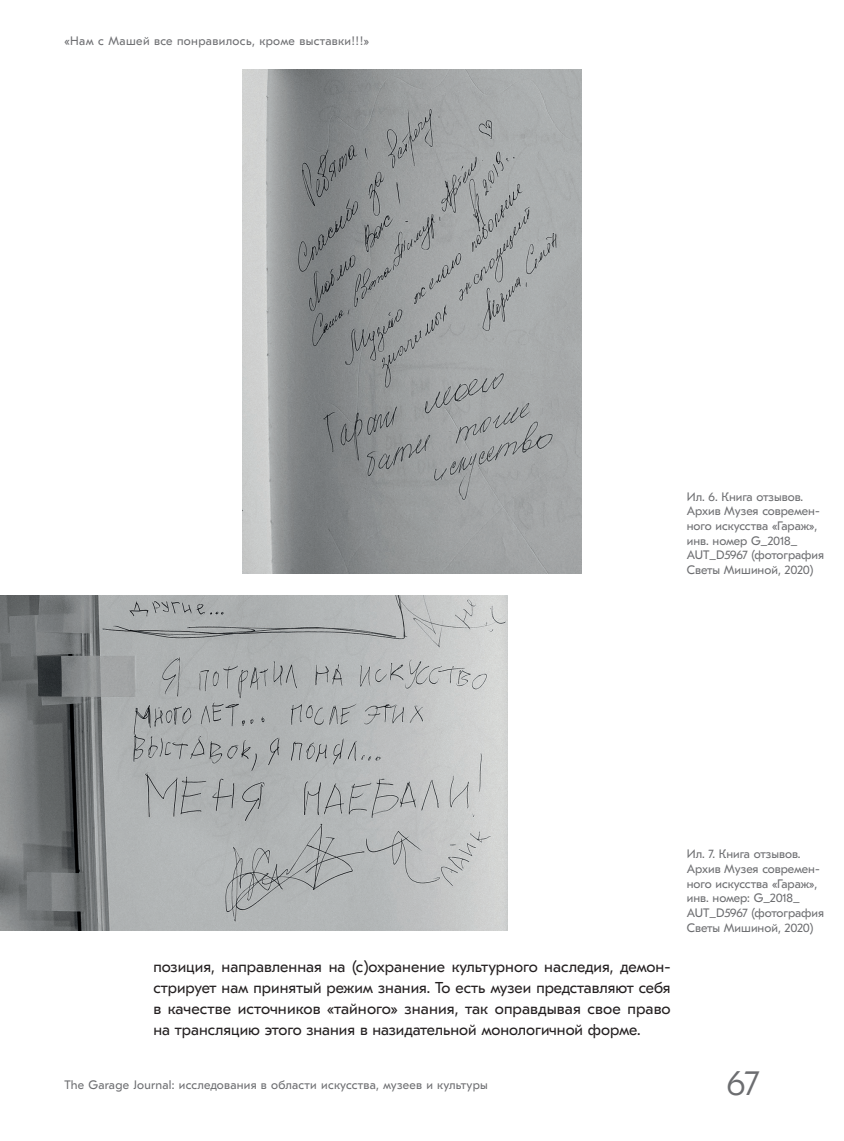
<style>
.page{position:relative;width:844px;height:1141px;background:#fff}
.page>*{position:absolute;margin:0;border:0;box-sizing:border-box;transform-origin:0 0}
.t1{font:300 35px "GT Eesti Pro Text";color:#6c6d70}
.main{font:15.75px/21px "GT Eesti Pro Text";color:#231f20;text-align:justify}
.podpis{font:12.25px/14.7px "GT Eesti Pro Text";color:#6c6d70}
.podpis-2{font:12.25px "GT Eesti Pro Text";letter-spacing:.02em;color:#6c6d70}
.podpis-3{font:12.25px "GT Eesti Pro Text";letter-spacing:.03em;color:#6c6d70}
</style>
<div class="page">
<img style="left:242px;top:69px;width:339px;height:504px">
<img style="left:0;top:596px;width:507px;height:334px">
<p class="podpis-3" style="left:64px;top:34px;width:306px">«Нам с Машей все понравилось, кроме выставки!!!»</p>
<p class="podpis" style="left:686px;top:489px;width:139px">Ил. 6. Книга отзывов.<br>Архив Музея современ&shy;ного искусства «Гараж», инв. номер G_2018_<br>AUT_D5967 (фотография<br>Светы Мишиной, 2020)</p>
<p class="main" style="left:153px;top:957px;width:518px">позиция, направленная на (с)охранение культурного наследия, демон&shy;стрирует нам принятый режим знания. То есть музеи представляют себя в качестве источников «тайного» знания, так оправдывая свое право на трансляцию этого знания в назидательной монологичной форме.</p>
<p class="podpis" style="left:686px;top:847px;width:139px">Ил. 7. Книга отзывов.<br>Архив Музея современ&shy;ного искусства «Гараж», инв. номер: G_2018_<br>AUT_D5967 (фотография<br>Светы Мишиной, 2020)</p>
<p class="podpis-2" style="left:64px;top:1078px;width:424px">The Garage Journal: исследования в области искусства, музеев и культуры</p>
<h1 class="t1" style="left:726px;top:1063px;width:34px">67</h1>
</div>
